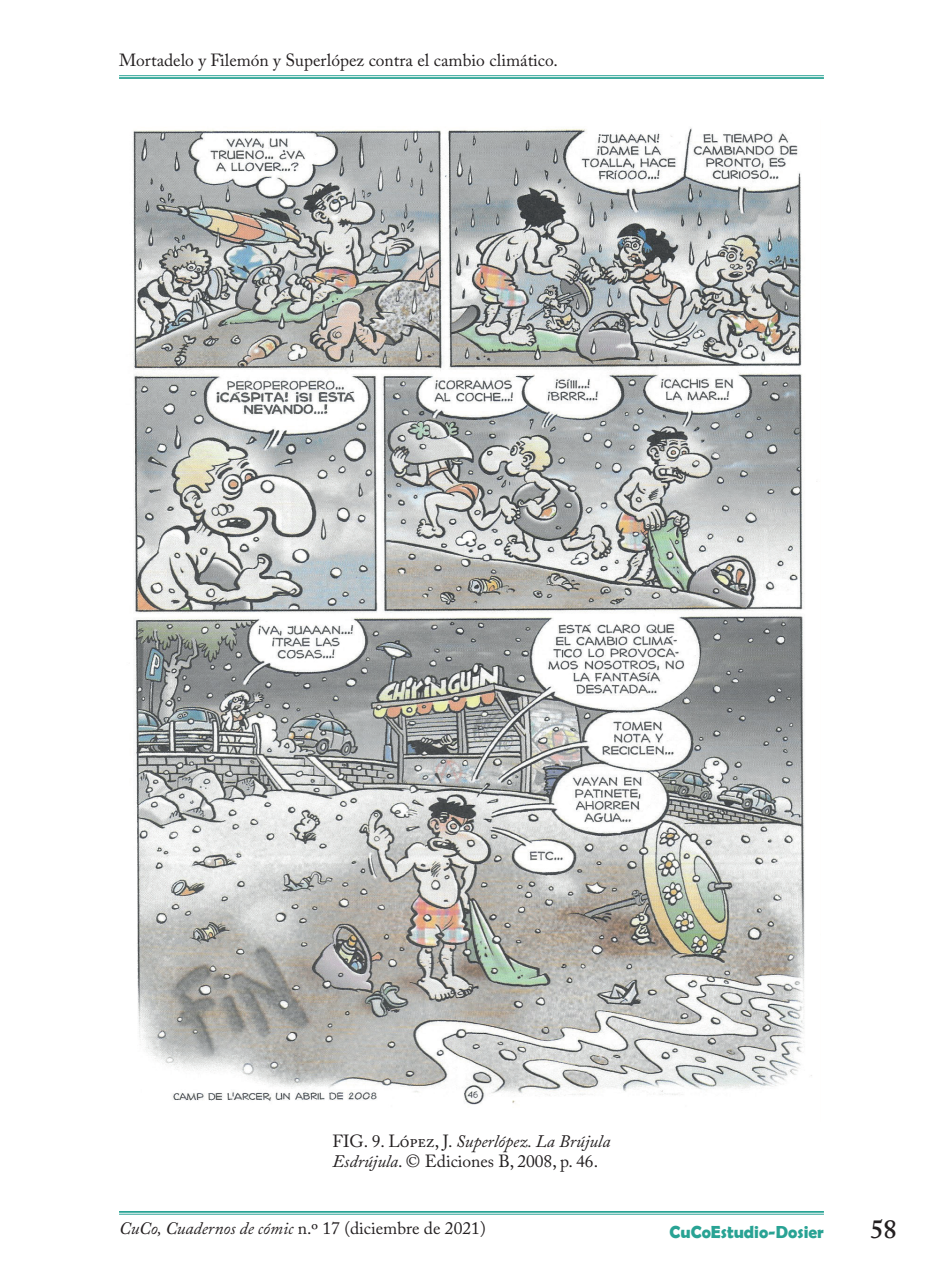
<style>
.page{position:relative;width:943px;height:1288px;background:#fff}
.page>*{position:absolute;margin:0;border:0;box-sizing:border-box;transform-origin:0 0}
.t1{font:600 26.25px "Adobe Caslon Pro";color:#231f20}
.t2{font:17.5px/19.2px "Adobe Caslon Pro";color:#231f20}
.t3{font:700 17.5px "Berlin Sans FB Demi";color:#29a394}
.s1{font-style:italic}
</style>
<div class="page">
<hr style="left:119px;top:1211px;width:705px;height:2px;background:#29a394">
<hr style="left:119px;top:1214px;width:705px;height:1px;background:#29a394">
<hr style="left:119px;top:75px;width:705px;height:1px;background:#29a394">
<hr style="left:119px;top:77px;width:705px;height:2px;background:#29a394">
<img style="left:132px;top:127px;width:685px;height:978px">
<p class="t2" style="left:119px;top:51px;width:440px">Mortadelo y Filemón y Superlópez contra el cambio climático.</p>
<p class="t2" style="left:332px;top:1132px;width:279px">FIG. 9. López, J. <span class="s1">Superlópez. La Brújula<br>Esdrújula</span>. © Ediciones B, 2008, p. 46.</p>
<p class="t2" style="left:119px;top:1219px;width:368px"><span class="s1">CuCo, Cuadernos de cómic</span> n.º 17 (diciembre de 2021)</p>
<p class="t3" style="left:669px;top:1221px;width:156px">CuCoEstudio-Dosier</p>
<h1 class="t1" style="left:870px;top:1214px;width:28px">58</h1>
</div>
